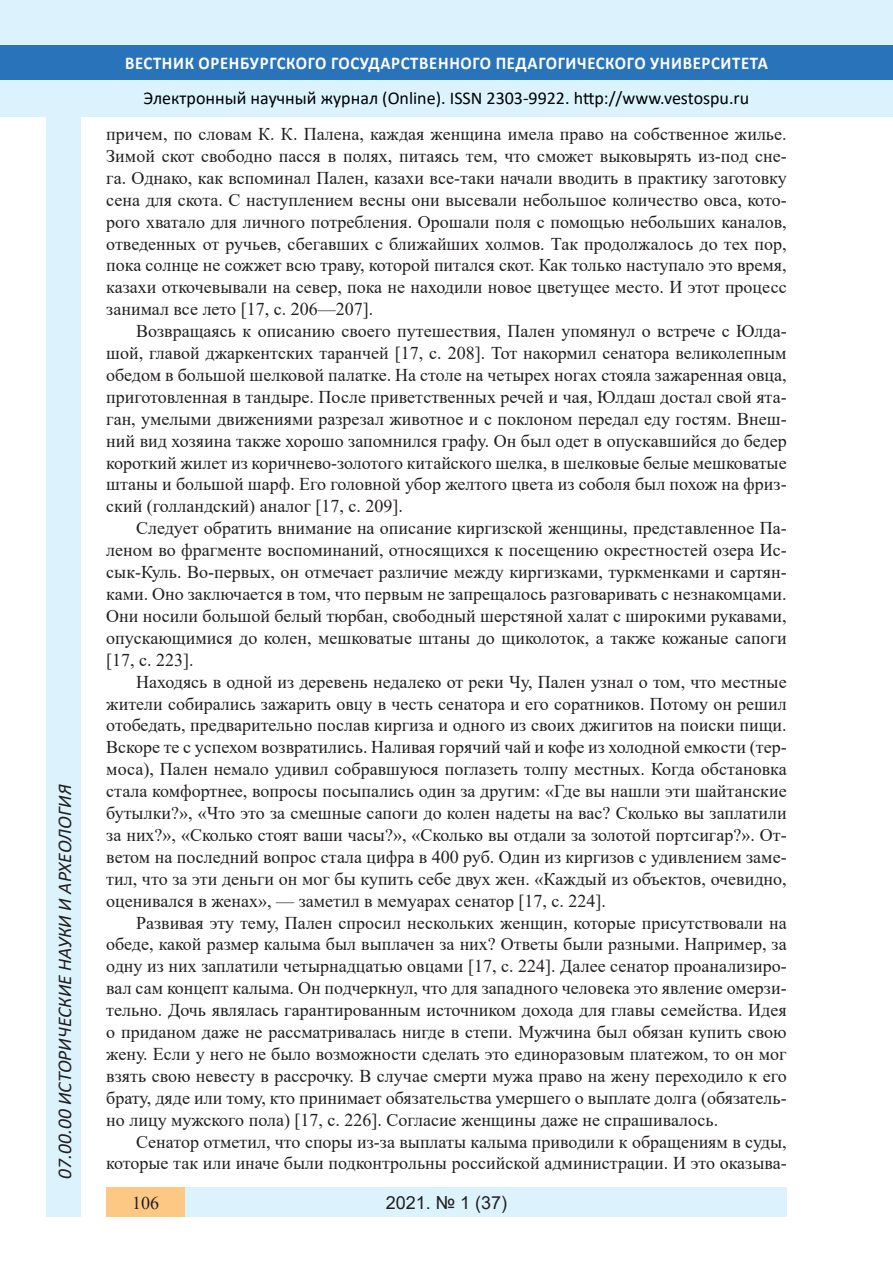
<style>
.page{position:relative;width:893px;height:1263px;background:#fff}
.page>*{position:absolute;margin:0;border:0;box-sizing:border-box;transform-origin:0 0}
.t1{font:italic 19.5px "Calibri";color:#231f20}
.Стиль2{font:18px/21.9px "Times New Roman";color:#231f20;text-align:justify}
.t2{font:18px "Calibri";color:#000}
.t3{font:700 18px "Calibri";letter-spacing:.04em;color:#fff;scale:.93 1}
.t4{font:18px "Arial";color:#231f20}
.t5{font:700 18px "Book Antiqua";color:#231f20}
</style>
<div class="page">
<div style="left:0;top:0;width:893px;height:116px;background:#dcf2fc"></div>
<div style="left:0;top:45px;width:893px;height:34px;background:#2873ba"></div>
<div style="left:106px;top:1188px;width:681px;height:29px;background:#dcf2fc"></div>
<div style="left:106px;top:1188px;width:79px;height:29px;background:#fdc784"></div>
<div style="left:47px;top:116px;width:34px;height:1101px;background:#dcf2fc"></div>
<p class="t1" style="left:51px;top:1179px;width:395px;rotate:-90deg">07.00.00 ИСТОРИЧЕСКИЕ НАУКИ И АРХЕОЛОГИЯ</p>
<p class="t1" style="left:51px;top:1105px;width:206px;rotate:-90deg">БИОЛОГИЧЕСКИЕ НАУКИ</p>
<p class="t1" style="left:51px;top:1169px;width:11px;rotate:-90deg">3</p>
<p class="t3" style="left:125px;top:50px;width:693px">ВЕСТНИК ОРЕНБУРГСКОГО ГОСУДАРСТВЕННОГО ПЕДАГОГИЧЕСКОГО УНИВЕРСИТЕТА</p>
<p class="t2" style="left:144px;top:85px;width:607px">Электронный научный журнал (Online). ISSN 2303-9922. http://www.vestospu.ru</p>
<p class="t2" style="left:583px;top:85px;width:13px">t</p>
<p class="t2" style="left:583px;top:85px;width:13px">t</p>
<p class="Стиль2" style="left:106px;top:122px;width:682px">причем, по словам К. К. Палена, каждая женщина имела право на собственное жилье.<br>Зимой скот свободно пасся в полях, питаясь тем, что сможет выковырять из-под сне&shy;га. Однако, как вспоминал Пален, казахи все-таки начали вводить в практику заготовку сена для скота. С наступлением весны они высевали небольшое количество овса, кото&shy;рого хватало для личного потребления. Орошали поля с помощью небольших каналов, отведенных от ручьев, сбегавших с ближайших холмов. Так продолжалось до тех пор, пока солнце не сожжет всю траву, которой питался скот. Как только наступало это время, казахи откочевывали на север, пока не находили новое цветущее место. И этот процесс занимал все лето [17, с. 206—207].</p>
<p class="Стиль2" style="left:106px;top:320px;width:682px;text-indent:30px">Возвращаясь к описанию своего путешествия, Пален упомянул о встрече с Юлда&shy;шой, главой джаркентских таранчей [17, с. 208]. Тот накормил сенатора великолепным обедом в большой шелковой палатке. На столе на четырех ногах стояла зажаренная овца, приготовленная в тандыре. После приветственных речей и чая, Юлдаш достал свой ята&shy;ган, умелыми движениями разрезал животное и с поклоном передал еду гостям. Внеш&shy;ний вид хозяина также хорошо запомнился графу. Он был одет в опускавшийся до бедер короткий жилет из коричнево-золотого китайского шелка, в шелковые белые мешковатые штаны и большой шарф. Его головной убор желтого цвета из соболя был похож на фриз&shy;ский (голландский) аналог [17, с. 209].</p>
<p class="Стиль2" style="left:106px;top:517px;width:682px;text-indent:30px">Следует обратить внимание на описание киргизской женщины, представленное Па&shy;леном во фрагменте воспоминаний, относящихся к посещению окрестностей озера Ис&shy;сык-Куль. Во-первых, он отмечает различие между киргизками, туркменками и сартян&shy;ками. Оно заключается в том, что первым не запрещалось разговаривать с незнакомцами.<br>Они носили большой белый тюрбан, свободный шерстяной халат с широкими рукавами, опускающимися до колен, мешковатые штаны до щиколоток, а также кожаные сапоги [17, с. 223].</p>
<p class="Стиль2" style="left:106px;top:670px;width:682px;text-indent:30px">Находясь в одной из деревень недалеко от реки Чу, Пален узнал о том, что местные жители собирались зажарить овцу в честь сенатора и его соратников. Потому он решил отобедать, предварительно послав киргиза и одного из своих джигитов на поиски пищи.<br>Вскоре те с успехом возвратились. Наливая горячий чай и кофе из холодной емкости (тер&shy;моса), Пален немало удивил собравшуюся поглазеть толпу местных. Когда обстановка стала комфортнее, вопросы посыпались один за другим: «Где вы нашли эти шайтанские бутылки?», «Что это за смешные сапоги до колен надеты на вас? Сколько вы заплатили за них?», «Сколько стоят ваши часы?», «Сколько вы отдали за золотой портсигар?». От&shy;ветом на последний вопрос стала цифра в 400 руб. Один из киргизов с удивлением заме&shy;тил, что за эти деньги он мог бы купить себе двух жен. «Каждый из объектов, очевидно, оценивался в женах», — заметил в мемуарах сенатор [17, с. 224].</p>
<p class="Стиль2" style="left:106px;top:911px;width:682px;text-indent:30px">Развивая эту тему, Пален спросил нескольких женщин, которые присутствовали на обеде, какой размер калыма был выплачен за них? Ответы были разными. Например, за одну из них заплатили четырнадцатью овцами [17, с. 224]. Далее сенатор проанализиро&shy;вал сам концепт калыма. Он подчеркнул, что для западного человека это явление омерзи&shy;тельно. Дочь являлась гарантированным источником дохода для главы семейства. Идея о приданом даже не рассматривалась нигде в степи. Мужчина был обязан купить свою жену. Если у него не было возможности сделать это единоразовым платежом, то он мог взять свою невесту в рассрочку. В случае смерти мужа право на жену переходило к его брату, дяде или тому, кто принимает обязательства умершего о выплате долга (обязатель&shy;но лицу мужского пола) [17, с. 226]. Согласие женщины даже не спрашивалось.</p>
<p class="Стиль2" style="left:106px;top:1130px;width:682px;text-align:right">Сенатор отметил, что споры из-за выплаты калыма приводили к обращениям в суды, которые так или иначе были подконтрольны российской администрации. И это оказыва-</p>
<p class="t5" style="left:390px;top:1190px;width:37px">2018</p>
<p class="t5" style="left:479px;top:1190px;width:25px">25)</p>
<p class="t4" style="left:386px;top:1190px;width:123px">2021. № 1 (37)</p>
<p class="Стиль2" style="left:132px;top:1191px;width:28px">106</p>
<p class="t5" style="left:460px;top:1190px;width:39px">2 6</p>
</div>
